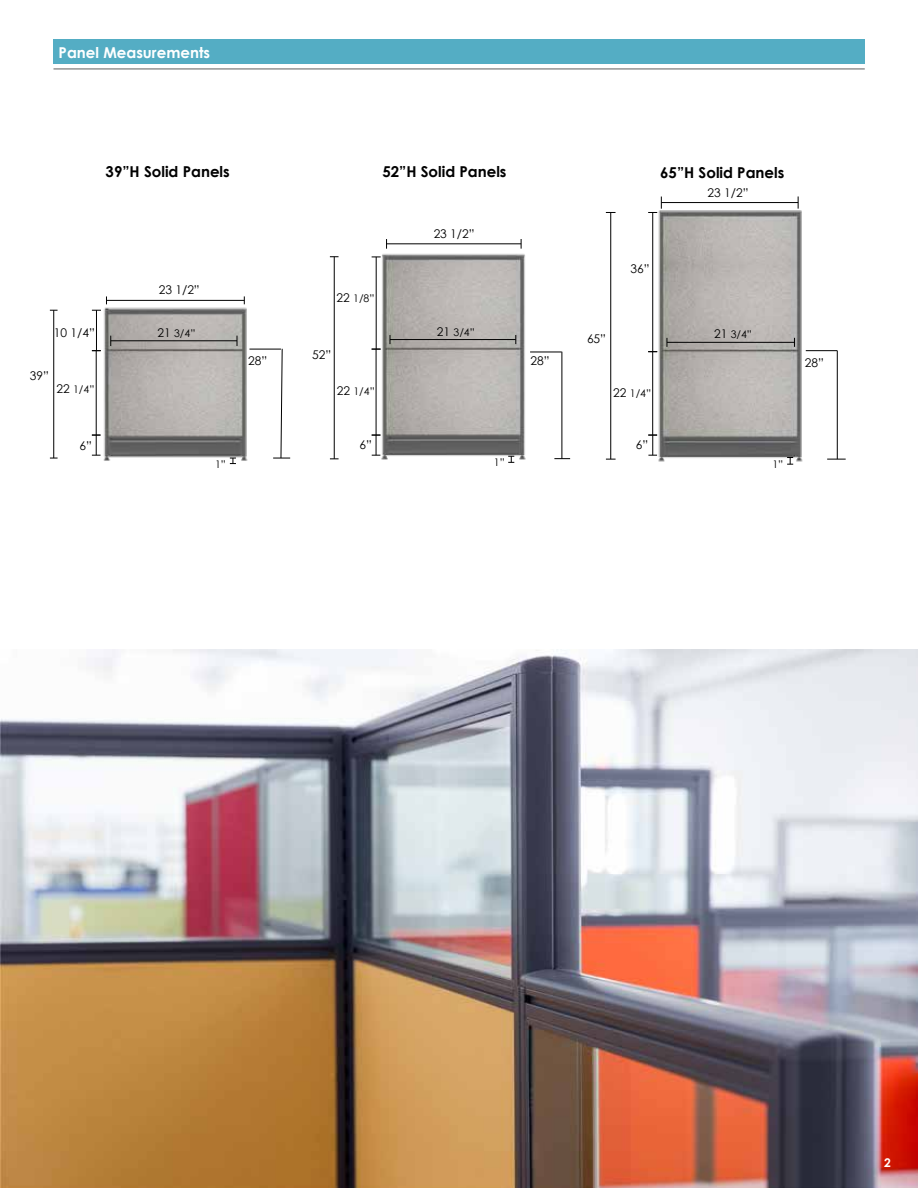
<style>
.page{position:relative;width:918px;height:1188px;background:#fff}
.page>*{position:absolute;margin:0;border:0;box-sizing:border-box;transform-origin:0 0}
.t1{font:700 15px "Century Gothic";color:#000}
.t2{font:700 15px "Century Gothic";color:#fff}
.t3{font:12px "Century Gothic";color:#000}
.t4{font:700 12px "Century Gothic";color:#fff}
.t5{font:10.5px "Century Gothic";color:#000}
.s1{font-size:12px}
</style>
<div class="page">
<img style="left:653px;top:205px;width:150px;height:260px">
<img style="left:378px;top:246px;width:148px;height:217px">
<img style="left:95px;top:298px;width:156px;height:167px">
<div style="left:53px;top:39px;width:812px;height:25px;background:#54adc4"></div>
<hr style="left:53px;top:69px;width:812px;height:1px;background:#5e5e5e">
<hr style="left:106px;top:300px;width:138px;height:1px;background:#000">
<hr style="left:53px;top:310px;width:1px;height:148px;background:#000">
<hr style="left:387px;top:243px;width:134px;height:1px;background:#000">
<hr style="left:334px;top:257px;width:1px;height:202px;background:#000">
<hr style="left:661px;top:202px;width:137px;height:1px;background:#000">
<svg style="left:798px;top:196px;width:1px;height:13px"></svg>
<hr style="left:610px;top:212px;width:1px;height:247px;background:#000">
<hr style="left:249px;top:349px;width:32px;height:1px;background:#000">
<hr style="left:562px;top:352px;width:1px;height:107px;background:#000">
<hr style="left:806px;top:350px;width:31px;height:1px;background:#000">
<hr style="left:837px;top:351px;width:1px;height:108px;background:#000">
<svg style="left:273px;top:348px;width:17px;height:111px"></svg>
<svg style="left:554px;top:458px;width:16px;height:1px"></svg>
<svg style="left:827px;top:459px;width:19px;height:1px"></svg>
<hr style="left:530px;top:352px;width:32px;height:1px;background:#000">
<hr style="left:376px;top:257px;width:1px;height:92px;background:#000">
<hr style="left:376px;top:349px;width:1px;height:86px;background:#000">
<hr style="left:652px;top:212px;width:1px;height:140px;background:#000">
<svg style="left:648px;top:197px;width:14px;height:16px"></svg>
<hr style="left:652px;top:352px;width:1px;height:83px;background:#000">
<hr style="left:96px;top:351px;width:1px;height:84px;background:#000">
<hr style="left:96px;top:310px;width:1px;height:41px;background:#000">
<svg style="left:230px;top:458px;width:6px;height:6px"></svg>
<hr style="left:111px;top:341px;width:126px;height:1px;background:#000">
<svg style="left:92px;top:435px;width:9px;height:21px"></svg>
<svg style="left:372px;top:435px;width:9px;height:21px"></svg>
<hr style="left:390px;top:339px;width:126px;height:1px;background:#000">
<svg style="left:648px;top:435px;width:9px;height:21px"></svg>
<hr style="left:667px;top:342px;width:128px;height:1px;background:#000">
<svg style="left:508px;top:456px;width:6px;height:7px"></svg>
<svg style="left:787px;top:457px;width:6px;height:8px"></svg>
<img style="left:0;top:650px;width:918px;height:538px">
<p class="t2" style="left:59px;top:41px;width:153px">Panel Measurements</p>
<p class="t1" style="left:106px;top:160px;width:126px">39”H Solid Panels</p>
<p class="t1" style="left:382px;top:160px;width:126px">52”H Solid Panels</p>
<p class="t3" style="left:54px;top:324px;width:42px">10 1/4”</p>
<p class="t3" style="left:159px;top:281px;width:42px">23 1/2”</p>
<p class="t5" style="left:158px;top:326px;width:39px"><span class="s1">21</span> 3/4”</p>
<p class="t5" style="left:337px;top:291px;width:39px"><span class="s1">22</span> 1/8”</p>
<p class="t3" style="left:434px;top:225px;width:42px">23 1/2”</p>
<p class="t5" style="left:437px;top:325px;width:39px"><span class="s1">21</span> 3/4”</p>
<p class="t1" style="left:660px;top:161px;width:126px">65”H Solid Panels</p>
<p class="t3" style="left:708px;top:184px;width:42px">23 1/2”</p>
<p class="t3" style="left:587px;top:330px;width:21px">65”</p>
<p class="t3" style="left:631px;top:260px;width:21px">36”</p>
<p class="t5" style="left:714px;top:327px;width:39px"><span class="s1">21</span> 3/4”</p>
<p class="t3" style="left:30px;top:368px;width:21px">39”</p>
<p class="t5" style="left:57px;top:382px;width:39px"><span class="s1">22</span> 1/4”</p>
<p class="t3" style="left:312px;top:346px;width:21px">52”</p>
<p class="t3" style="left:248px;top:352px;width:21px">28”</p>
<p class="t3" style="left:530px;top:352px;width:21px">28”</p>
<p class="t3" style="left:805px;top:354px;width:21px">28”</p>
<p class="t5" style="left:337px;top:384px;width:39px"><span class="s1">22</span> 1/4”</p>
<p class="t5" style="left:613px;top:386px;width:39px"><span class="s1">22</span> 1/4”</p>
<p class="t3" style="left:79px;top:438px;width:14px">6”</p>
<p class="t3" style="left:360px;top:436px;width:14px">6”</p>
<p class="t5" style="left:215px;top:457px;width:12px">1”</p>
<p class="t3" style="left:636px;top:436px;width:14px">6”</p>
<p class="t5" style="left:494px;top:455px;width:12px">1”</p>
<p class="t5" style="left:772px;top:457px;width:12px">1”</p>
<p class="t4" style="left:884px;top:1154px;width:8px">2</p>
</div>
